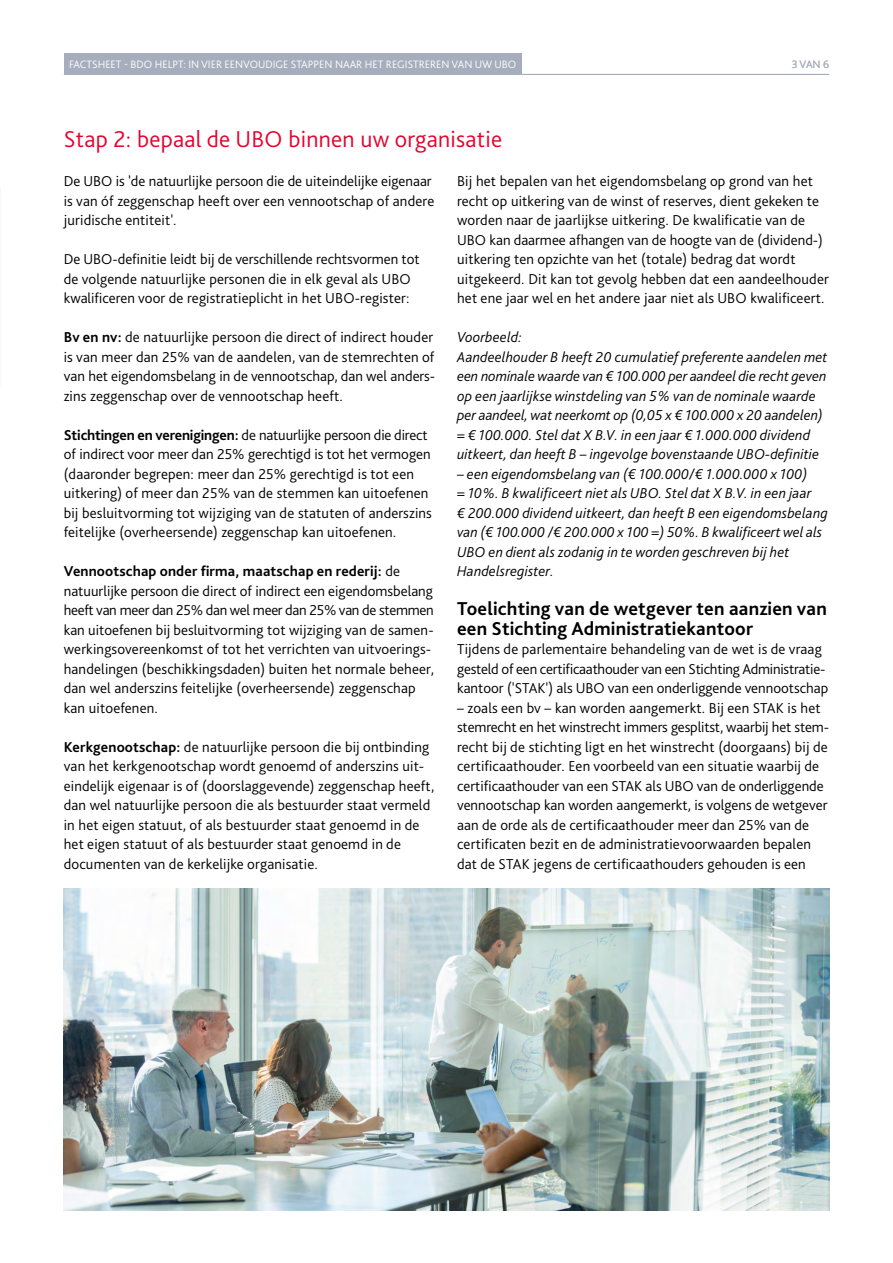
<style>
.page{position:relative;width:893px;height:1263px;background:#fff}
.page>*{position:absolute;margin:0;border:0;box-sizing:border-box;transform-origin:0 0}
.t1{font:300 24px "Bliss Pro";letter-spacing:.01em;color:#e4032e}
.t2{font:700 19.5px/19.5px "Bliss Pro";letter-spacing:.01em;color:#000}
.t3{font:300 15px/19.5px "Bliss Pro";letter-spacing:.01em;color:#000}
.t4{font:italic 300 15px/19.5px "Bliss Pro";letter-spacing:.01em;color:#000}
.t5{font:300 11.25px "Bliss Pro";color:#fff}
.t6{font:300 11.25px "Bliss Pro";color:#a6adbc}
.s1{font-weight:700}
</style>
<div class="page">
<hr style="left:64px;top:74px;width:765px;height:1px;background:#a6adbc">
<div style="left:64px;top:53px;width:458px;height:21px;background:#a6adbc"></div>
<img style="left:64px;top:888px;width:765px;height:322px">
<p class="t5" style="left:69px;top:57px;width:448px">FACTSHEET - BDO HELPT: IN VIER EENVOUDIGE STAPPEN NAAR HET REGISTREREN VAN UW UBO</p>
<p class="t6" style="left:792px;top:57px;width:39px">3 VAN 6</p>
<h1 class="t1" style="left:64px;top:124px;width:440px">Stap 2: bepaal de UBO binnen uw organisatie</h1>
<p class="t3" style="left:64px;top:171px;width:372px">De UBO is 'de natuurlijke persoon die de uiteindelijke eigenaar is van óf zeggenschap heeft over een vennootschap of andere juridische entiteit'.</p>
<p class="t3" style="left:64px;top:249px;width:357px">De UBO-definitie leidt bij de verschillende rechtsvormen tot de volgende natuurlijke personen die in elk geval als UBO kwalificeren voor de registratieplicht in het UBO-register:</p>
<p class="t3" style="left:64px;top:327px;width:373px"><span class="s1">Bv en nv:</span> de natuurlijke persoon die direct of indirect houder is van meer dan 25% van de aandelen, van de stemrechten of van het eigendomsbelang in de vennootschap, dan wel anders&shy;zins zeggenschap over de vennootschap heeft.</p>
<p class="t3" style="left:64px;top:424px;width:370px"><span class="s1">Stichtingen en verenigingen:</span> de natuurlijke persoon die direct of indirect voor meer dan 25% gerechtigd is tot het vermogen (daaronder begrepen: meer dan 25% gerechtigd is tot een uitkering) of meer dan 25% van de stemmen kan uitoefenen bij besluitvorming tot wijziging van de statuten of anderszins feitelijke (overheersende) zeggenschap kan uitoefenen.</p>
<p class="t3" style="left:64px;top:561px;width:372px"><span class="s1">Vennootschap onder firma, maatschap en rederij:</span> de natuurlijke persoon die direct of indirect een eigendomsbelang heeft van meer dan 25% dan wel meer dan 25% van de stemmen kan uitoefenen bij besluitvorming tot wijziging van de samen&shy;werkingsovereenkomst of tot het verrichten van uitvoerings&shy;handelingen (beschikkingsdaden) buiten het normale beheer, dan wel anderszins feitelijke (overheersende) zeggenschap kan uitoefenen.</p>
<p class="t3" style="left:64px;top:736px;width:372px"><span class="s1">Kerkgenootschap:</span> de natuurlijke persoon die bij ontbinding van het kerkgenootschap wordt genoemd of anderszins uit&shy;eindelijk eigenaar is of (doorslaggevende) zeggenschap heeft, dan wel natuurlijke persoon die als bestuurder staat vermeld in het eigen statuut, of als bestuurder staat genoemd in de het eigen statuut of als bestuurder staat genoemd in de documenten van de kerkelijke organisatie.</p>
<p class="t3" style="left:457px;top:171px;width:373px">Bij het bepalen van het eigendomsbelang op grond van het recht op uitkering van de winst of reserves, dient gekeken te worden naar de jaarlijkse uitkering. De kwalificatie van de UBO kan daarmee afhangen van de hoogte van de (dividend-) uitkering ten opzichte van het (totale) bedrag dat wordt uitgekeerd. Dit kan tot gevolg hebben dat een aandeelhouder het ene jaar wel en het andere jaar niet als UBO kwalificeert.</p>
<p class="t4" style="left:457px;top:327px;width:372px">Voorbeeld:<br>Aandeelhouder B heeft 20 cumulatief preferente aandelen met een nominale waarde van € 100.000 per aandeel die recht geven op een jaarlijkse winstdeling van 5% van de nominale waarde per aandeel, wat neerkomt op (0,05 x € 100.000 x 20 aandelen) = € 100.000. Stel dat X B.V. in een jaar € 1.000.000 dividend uitkeert, dan heeft B – ingevolge bovenstaande UBO-definitie</p>
<p class="t4" style="left:457px;top:463px;width:372px">– een eigendomsbelang van (€ 100.000/€ 1.000.000 x 100)<br>= 10%. B kwalificeert niet als UBO. Stel dat X B.V. in een jaar<br>€ 200.000 dividend uitkeert, dan heeft B een eigendomsbelang van (€ 100.000 /€ 200.000 x 100 =) 50%. B kwalificeert wel als UBO en dient als zodanig in te worden geschreven bij het Handelsregister.</p>
<h2 class="t2" style="left:457px;top:598px;width:371px">Toelichting van de wetgever ten aanzien van een Stichting Administratiekantoor</h2>
<p class="t3" style="left:457px;top:639px;width:373px">Tijdens de parlementaire behandeling van de wet is de vraag gesteld of een certificaathouder van een Stichting Administratie&shy;kantoor ('STAK') als UBO van een onderliggende vennootschap</p>
<p class="t3" style="left:457px;top:697px;width:373px">– zoals een bv – kan worden aangemerkt. Bij een STAK is het stemrecht en het winstrecht immers gesplitst, waarbij het stem&shy;recht bij de stichting ligt en het winstrecht (doorgaans) bij de certificaathouder. Een voorbeeld van een situatie waarbij de certificaathouder van een STAK als UBO van de onderliggende vennootschap kan worden aangemerkt, is volgens de wetgever aan de orde als de certificaathouder meer dan 25% van de certificaten bezit en de administratievoorwaarden bepalen dat de STAK jegens de certificaathouders gehouden is een</p>
</div>
